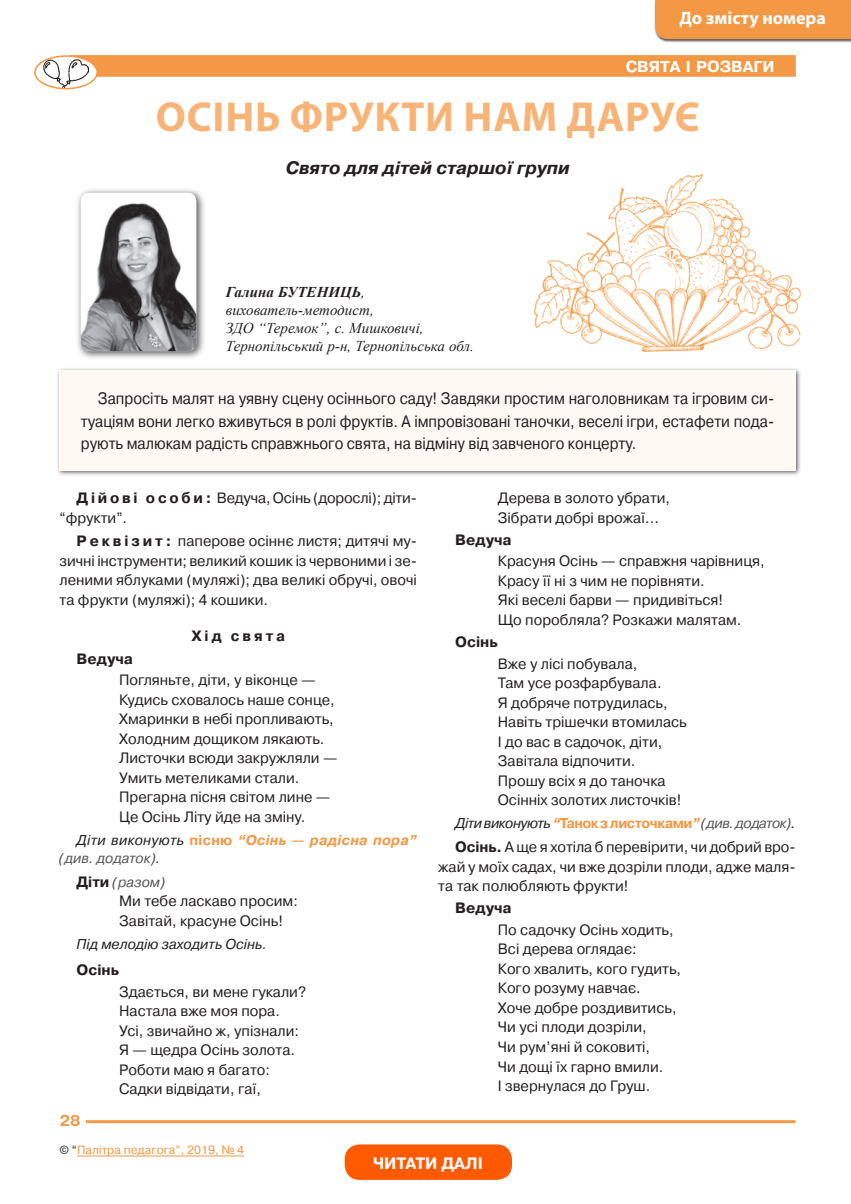
<style>
.page{position:relative;width:851px;height:1204px;background:#fff}
.page>*{position:absolute;margin:0;border:0;box-sizing:border-box;transform-origin:0 0}
.Head{font:700 42px "Myriad Pro";letter-spacing:.02em;color:#f8b477}
.Head_sub{font:italic 700 18px "Pragmatica C";color:#231f20}
.t1{font:700 18px "Myriad Pro";color:#fff}
.Врез{font:16.5px/22.5px "Pragmatica C";color:#231f20;text-align:justify;scale:.9 1}
.t2{font:700 16.5px "Pragmatica C";color:#fff}
.стихи2{font:15px "Pragmatica C";color:#231f20}
.Body{font:15px/19.5px "Pragmatica C";color:#231f20;text-align:justify}
.Writer{font:italic 15px/18px "Times New Roman";color:#231f20}
.Запитання{font:700 15px "Pragmatica C";color:#231f20}
.Rubr{font:700 15px "Ukrainian Pragmatica";color:#fff}
.Body-2{font:700 15px "Pragmatica C";letter-spacing:.2em;color:#231f20}
.t3{font:700 15px "Ukrainian Pragmatica";color:#f39845}
.Ремарка-речення{font:italic 700 14.25px/18.6px "Pragmatica C";letter-spacing:.02em;color:#f39845}
.Ремарка-речення-2{font:700 14.25px "Pragmatica C";letter-spacing:-.03em;color:#f39845}
.Ремарка-речення-3{font:italic 14.25px "Pragmatica C";color:#231f20}
.Body-3{font:italic 14.25px "Pragmatica C";color:#57585a}
.t4{font:12px "Pragmatica C";color:#f39845}
.s1{font-weight:700}
.s2{font-weight:400;color:#231f20}
.s3{font-style:normal}
.s4{font-weight:400;color:#57585a}
.s5{font-weight:700;font-style:normal;font-size:15px;color:#231f20}
.s6{font-weight:400;font-style:italic;color:#231f20}
.s7{font-style:italic}
.s8{font-weight:400;font-style:italic;color:#57585a}
.s9{color:#231f20}
</style>
<div class="page">
<hr style="left:86px;top:1120px;width:709px;height:3px;background:#f39845">
<div style="left:69px;top:55px;width:726px;height:22px;background:#f39845;border:1px solid #f39845"></div>
<svg style="left:35px;top:56px;width:62px;height:33px"></svg>
<div style="left:34px;top:55px;width:64px;height:34px;border:2px solid #f39845;border-radius:50%"></div>
<img style="left:533px;top:174px;width:268px;height:179px">
<img style="left:43px;top:59px;width:46px;height:28px">
<div style="left:56px;top:367px;width:745px;height:109px;background:#231f20;opacity:.75"></div>
<div style="left:60px;top:370px;width:735px;height:100px;background:#fef9f3"></div>
<div style="left:76px;top:187px;width:130px;height:173px;background:#231f20;opacity:.75"></div>
<img style="left:81px;top:193px;width:115px;height:158px">
<div style="left:654px;top:0;width:196px;height:43px;background:#231f20;opacity:.75"></div>
<div style="left:655px;top:0;width:195px;height:39px;background:#f39845"></div>
<hr style="left:77px;top:1155px;width:167px;height:1px;background:#f39845">
<div style="left:344px;top:1144px;width:168px;height:35px;background:#ff5a00;border-radius:15px"></div>
<p class="t1" style="left:679px;top:6px;width:148px">До змісту номера</p>
<p class="Rubr" style="left:625px;top:58px;width:150px">СВЯТА І РОЗВАГИ</p>
<p class="Head" style="left:156px;top:90px;width:545px">ОСІНЬ ФРУКТИ НАМ ДАРУЄ</p>
<p class="Head_sub" style="left:286px;top:158px;width:285px">Свято для дітей старшої групи</p>
<p class="Writer" style="left:226px;top:282px;width:150px"><span class="s1">Галина БУТЕНИЦЬ</span>, вихователь-методист,</p>
<p class="Writer" style="left:226px;top:318px;width:249px">ЗДО “Теремок”, с. Мишковичі,<br>Тернопільський р‑н, Тернопільська обл.</p>
<p class="Врез" style="left:81px;top:387px;width:772px;text-indent:17px">Запросіть малят на уявну сцену осіннього саду! Завдяки простим наголовникам та ігровим си&shy;туаціям вони легко вживуться в ролі фруктів. А імпровізовані таночки, веселі ігри, естафети пода&shy;рують малюкам радість справжнього свята, на відміну від завченого концерту.</p>
<p class="Body" style="left:60px;top:488px;width:359px;text-indent:17px"><span class="s1">Д і й о в і о с о б и :</span> Ведуча, Осінь (дорослі); діти-“фрукти”.</p>
<p class="Body" style="left:60px;top:531px;width:359px;text-indent:17px"><span class="s1">Р е к в і з и т :</span> паперове осіннє листя; дитячі му&shy;зичні інструменти; великий кошик із червоними і зе&shy;леними яблуками (муляжі); два великі обручі, овочі та фрукти (муляжі); 4 кошики.</p>
<p class="Body-2" style="left:191px;top:628px;width:95px">Хід свята</p>
<p class="Запитання" style="left:77px;top:650px;width:58px">Ведуча</p>
<p class="стихи2" style="left:119px;top:671px;width:198px">Погляньте, діти, у віконце —</p>
<p class="стихи2" style="left:119px;top:691px;width:217px">Кудись сховалось наше сонце,</p>
<p class="стихи2" style="left:119px;top:710px;width:216px">Хмаринки в небі пропливають,</p>
<p class="стихи2" style="left:119px;top:730px;width:207px">Холодним дощиком лякають.</p>
<p class="стихи2" style="left:119px;top:749px;width:220px">Листочки всюди закружляли —</p>
<p class="стихи2" style="left:119px;top:769px;width:182px">Умить метеликами стали.</p>
<p class="стихи2" style="left:119px;top:788px;width:213px">Прегарна пісня світом лине —</p>
<p class="стихи2" style="left:119px;top:808px;width:188px">Це Осінь Літу йде на зміну.</p>
<p class="Ремарка-речення" style="left:60px;top:830px;width:359px;text-indent:17px"><span class="s2">Діти виконують</span> <span class="s3">пісню</span> “Осінь — радісна пора” <span class="s4">(див. додаток)</span><span class="s2">.</span></p>
<p class="Body-3" style="left:77px;top:874px;width:90px"><span class="s5">Діти</span> (разом)</p>
<p class="стихи2" style="left:119px;top:892px;width:180px">Ми тебе ласкаво просим:</p>
<p class="стихи2" style="left:119px;top:912px;width:165px">Завітай, красуне Осінь!</p>
<p class="Ремарка-речення-3" style="left:77px;top:936px;width:192px">Під мелодію заходить Осінь.</p>
<p class="Запитання" style="left:77px;top:961px;width:44px">Осінь</p>
<p class="стихи2" style="left:119px;top:983px;width:188px">Здається, ви мене гукали?</p>
<p class="стихи2" style="left:119px;top:1002px;width:162px">Настала вже моя пора.</p>
<p class="стихи2" style="left:119px;top:1022px;width:181px">Усі, звичайно ж, упізнали:</p>
<p class="стихи2" style="left:119px;top:1041px;width:177px">Я — щедра Осінь золота.</p>
<p class="стихи2" style="left:119px;top:1061px;width:152px">Роботи маю я багато:</p>
<p class="стихи2" style="left:119px;top:1080px;width:143px">Садки відвідати, гаї,</p>
<p class="t3" style="left:60px;top:1112px;width:22px">28</p>
<p class="стихи2" style="left:497px;top:489px;width:174px">Дерева в золото убрати,</p>
<p class="стихи2" style="left:497px;top:509px;width:163px">Зібрати добрі врожаї...</p>
<p class="Запитання" style="left:455px;top:531px;width:58px">Ведуча</p>
<p class="стихи2" style="left:497px;top:553px;width:268px">Красуня Осінь — справжня чарівниця,</p>
<p class="стихи2" style="left:497px;top:572px;width:208px">Красу її ні з чим не порівняти.</p>
<p class="стихи2" style="left:497px;top:592px;width:227px">Які веселі барви — придивіться!</p>
<p class="стихи2" style="left:497px;top:611px;width:245px">Що поробляла? Розкажи малятам.</p>
<p class="Запитання" style="left:455px;top:633px;width:44px">Осінь</p>
<p class="стихи2" style="left:497px;top:655px;width:141px">Вже у лісі побувала,</p>
<p class="стихи2" style="left:497px;top:674px;width:165px">Там усе розфарбувала.</p>
<p class="стихи2" style="left:497px;top:694px;width:171px">Я добряче потрудилась,</p>
<p class="стихи2" style="left:497px;top:713px;width:190px">Навіть трішечки втомилась</p>
<p class="стихи2" style="left:497px;top:733px;width:166px">І до вас в садочок, діти,</p>
<p class="стихи2" style="left:497px;top:752px;width:139px">Завітала відпочити.</p>
<p class="стихи2" style="left:497px;top:772px;width:169px">Прошу всіх я до таночка</p>
<p class="стихи2" style="left:497px;top:791px;width:185px">Осінніх золотих листочків!</p>
<p class="Ремарка-речення-2" style="left:455px;top:815px;width:342px"><span class="s6">Діти виконують</span> <span class="s7">“</span>Танок з листочками<span class="s7">”</span><span class="s8">(див. додаток)</span><span class="s6">.</span></p>
<p class="Body" style="left:438px;top:837px;width:359px;text-indent:17px"><span class="s1">Осінь.</span> А ще я хотіла б перевірити, чи добрий вро&shy;жай у моїх садах, чи вже дозріли плоди, адже маля&shy;та так полюбляють фрукти!</p>
<p class="Запитання" style="left:455px;top:899px;width:58px">Ведуча</p>
<p class="стихи2" style="left:497px;top:921px;width:177px">По садочку Осінь ходить,</p>
<p class="стихи2" style="left:497px;top:940px;width:140px">Всі дерева оглядає:</p>
<p class="стихи2" style="left:497px;top:960px;width:185px">Кого хвалить, кого гудить,</p>
<p class="стихи2" style="left:497px;top:979px;width:144px">Кого розуму навчає.</p>
<p class="стихи2" style="left:497px;top:999px;width:180px">Хоче добре роздивитись,</p>
<p class="стихи2" style="left:497px;top:1018px;width:150px">Чи усі плоди дозріли,</p>
<p class="стихи2" style="left:497px;top:1038px;width:154px">Чи рум’яні й соковиті,</p>
<p class="стихи2" style="left:497px;top:1057px;width:167px">Чи дощі їх гарно вмили.</p>
<p class="стихи2" style="left:497px;top:1077px;width:154px">І звернулася до Груш.</p>
<p class="t4" style="left:59px;top:1142px;width:186px"><span class="s9">© “</span>Палітра педагога”, 2019, № 4</p>
<p class="t2" style="left:373px;top:1153px;width:111px">ЧИТАТИ ДАЛІ</p>
</div>
